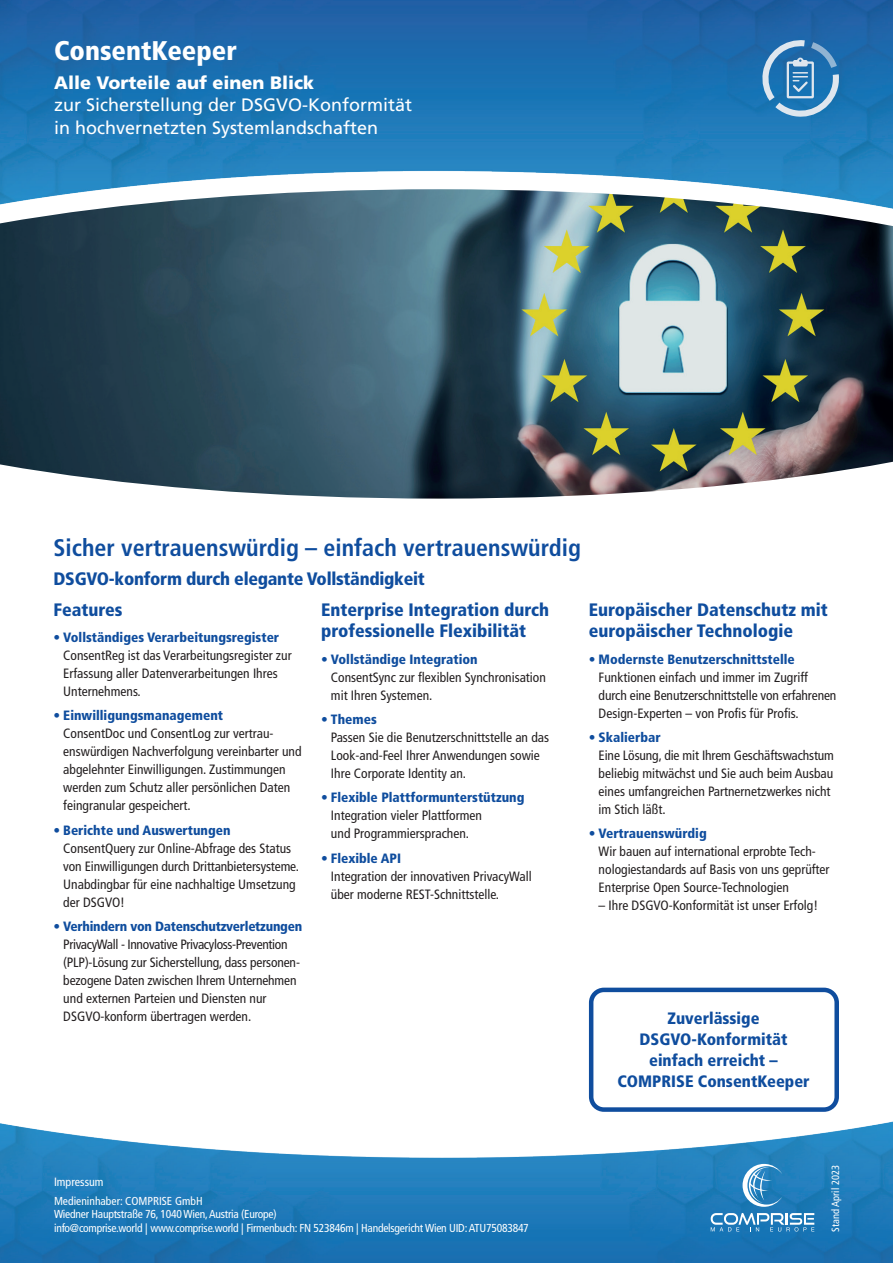
<style>
.page{position:relative;width:893px;height:1263px;background:#fff}
.page>*{position:absolute;margin:0;border:0;box-sizing:border-box;transform-origin:0 0}
.t1{font:900 condensed 27px "Frutiger";color:#fff}
.t2{font:700 condensed 24px "Frutiger";color:#0f4d9e}
.t3{font:900 condensed 18px/21.6px "Frutiger";color:#0f4d9e}
.t4{font:18px/22.5px "Frutiger LT Std";color:#fff}
.t5{font:900 18px "Frutiger";color:#fff}
.t6{font:900 condensed 16.5px/21px "Frutiger LT Std";color:#0f4d9e;text-align:center}
.t7{font:condensed 13.5px/18px "Frutiger LT Std";color:#231f20}
.t8{font:condensed 12px "Frutiger";color:#fff}
.t9{font:condensed 11.55px/13.2px "Frutiger";letter-spacing:-.02em;color:#fff}
.t10{font:condensed 10.5px "Frutiger";color:#fff}
.s1{color:#0f4d9e}
.s2{font-weight:900;color:#0f4d9e}
</style>
<div class="page">
<img style="left:0;top:0;width:893px;height:189px">
<svg style="left:762px;top:40px;width:77px;height:77px;background:#4d8ec0"></svg>
<img style="left:0;top:1121px;width:893px;height:142px">
<img style="left:0;top:189px;width:893px;height:310px">
<div style="left:589px;top:988px;width:250px;height:124px;border:4px solid #0f4d9e;border-radius:13px"></div>
<svg style="left:743px;top:1164px;width:39px;height:43px;background:#599ecb"></svg>
<svg style="left:711px;top:1213px;width:103px;height:18px"></svg>
<h1 class="t1" style="left:54px;top:35px;width:184px">ConsentKeeper</h1>
<h3 class="t5" style="left:54px;top:72px;width:262px">Alle Vorteile auf einen Blick</h3>
<h3 class="t4" style="left:54px;top:94px;width:360px">zur Sicherstellung der DSGVO-Konformität in hochvernetzten Systemlandschaften</h3>
<h2 class="t2" style="left:54px;top:533px;width:529px">Sicher vertrauenswürdig – einfach vertrauenswürdig</h2>
<h3 class="t3" style="left:54px;top:564px;width:373px;line-height:30.2px">DSGVO-konform durch elegante Vollständigkeit<br>Features</h3>
<p class="t7" style="left:63px;top:628px;width:230px;text-indent:-10px"><span class="s1">•</span> <span class="s2">Vollständiges Verarbeitungsregister </span>ConsentReg ist das Verarbeitungsregister zur Erfassung aller Datenverarbeitungen Ihres Unternehmens.</p>
<p class="t7" style="left:63px;top:707px;width:240px;text-indent:-10px"><span class="s1">•</span> <span class="s2">Einwilligungsmanagement<br></span>ConsentDoc und ConsentLog zur vertrau&shy;enswürdigen Nachverfolgung vereinbarter und abgelehnter Einwilligungen. Zustimmungen werden zum Schutz aller persönlichen Daten feingranular gespeichert.</p>
<p class="t7" style="left:63px;top:821px;width:237px;text-indent:-10px"><span class="s1">•</span> <span class="s2">Berichte und Auswertungen </span>ConsentQuery zur Online-Abfrage des Status von Einwilligungen durch Drittanbietersysteme.<br>Unabdingbar für eine nachhaltige Umsetzung der DSGVO!</p>
<p class="t7" style="left:63px;top:917px;width:240px;text-indent:-10px"><span class="s1">•</span> <span class="s2">Verhindern von Datenschutzverletzungen </span>PrivacyWall - Innovative Privacyloss-Prevention (PLP)-Lösung zur Sicherstellung, dass personen&shy;bezogene Daten zwischen Ihrem Unternehmen und externen Parteien und Diensten nur DSGVO-konform übertragen werden.</p>
<h3 class="t3" style="left:321px;top:598px;width:229px">Enterprise Integration durch professionelle Flexibilität</h3>
<p class="t7" style="left:331px;top:650px;width:216px;text-indent:-10px"><span class="s1">•</span> <span class="s2">Vollständige Integration<br></span>ConsentSync zur flexiblen Synchronisation mit Ihren Systemen.</p>
<p class="t7" style="left:331px;top:710px;width:220px;text-indent:-10px"><span class="s1">•</span> <span class="s2">Themes<br></span>Passen Sie die Benutzerschnittstelle an das<br>Look-and-Feel Ihrer Anwendungen sowie<br>Ihre Corporate Identity an.</p>
<p class="t7" style="left:331px;top:789px;width:195px;text-indent:-10px"><span class="s1">•</span> <span class="s2">Flexible Plattformunterstützung<br></span>Integration vieler Plattformen<br>und Programmiersprachen.</p>
<p class="t7" style="left:331px;top:849px;width:202px;text-indent:-10px"><span class="s1">•</span> <span class="s2">Flexible API<br></span>Integration der innovativen PrivacyWall über moderne REST-Schnittstelle.</p>
<h3 class="t3" style="left:589px;top:598px;width:240px">Europäischer Datenschutz mit europäischer Technologie</h3>
<p class="t7" style="left:599px;top:650px;width:239px;text-indent:-10px"><span class="s1">•</span> <span class="s2">Modernste Benutzerschnittstelle </span>Funktionen einfach und immer im Zugriff durch eine Benutzerschnittstelle von erfahrenen Design-Experten – von Profis für Profis.</p>
<p class="t7" style="left:599px;top:728px;width:237px;text-indent:-10px"><span class="s1">•</span> <span class="s2">Skalierbar<br></span>Eine Lösung, die mit Ihrem Geschäftswachstum beliebig mitwächst und Sie auch beim Ausbau eines umfangreichen Partnernetzwerkes nicht im Stich läßt.</p>
<p class="t7" style="left:599px;top:825px;width:232px;text-indent:-10px"><span class="s1">•</span> <span class="s2">Vertrauenswürdig<br></span>Wir bauen auf international erprobte Tech&shy;nologiestandards auf Basis von uns geprüfter Enterprise Open Source-Technologien</p>
<p class="t7" style="left:599px;top:897px;width:221px">– Ihre DSGVO-Konformität ist unser Erfolg!</p>
<p class="t6" style="left:617px;top:1007px;width:194px">Zuverlässige<br>DSGVO-Konformität einfach erreicht –<br>COMPRISE ConsentKeeper</p>
<p class="t8" style="left:54px;top:1175px;width:51px">Impressum</p>
<p class="t9" style="left:54px;top:1194px;width:476px">Medieninhaber: COMPRISE GmbH<br>Wiedner Hauptstraße 76, 1040 Wien, Austria (Europe)<br>info@comprise.world | www.comprise.world | Firmenbuch: FN 523846m | Handelsgericht Wien UID: ATU75083847</p>
<p class="t10" style="left:829px;top:1231px;width:68px;rotate:-90deg">Stand April 2023</p>
</div>
